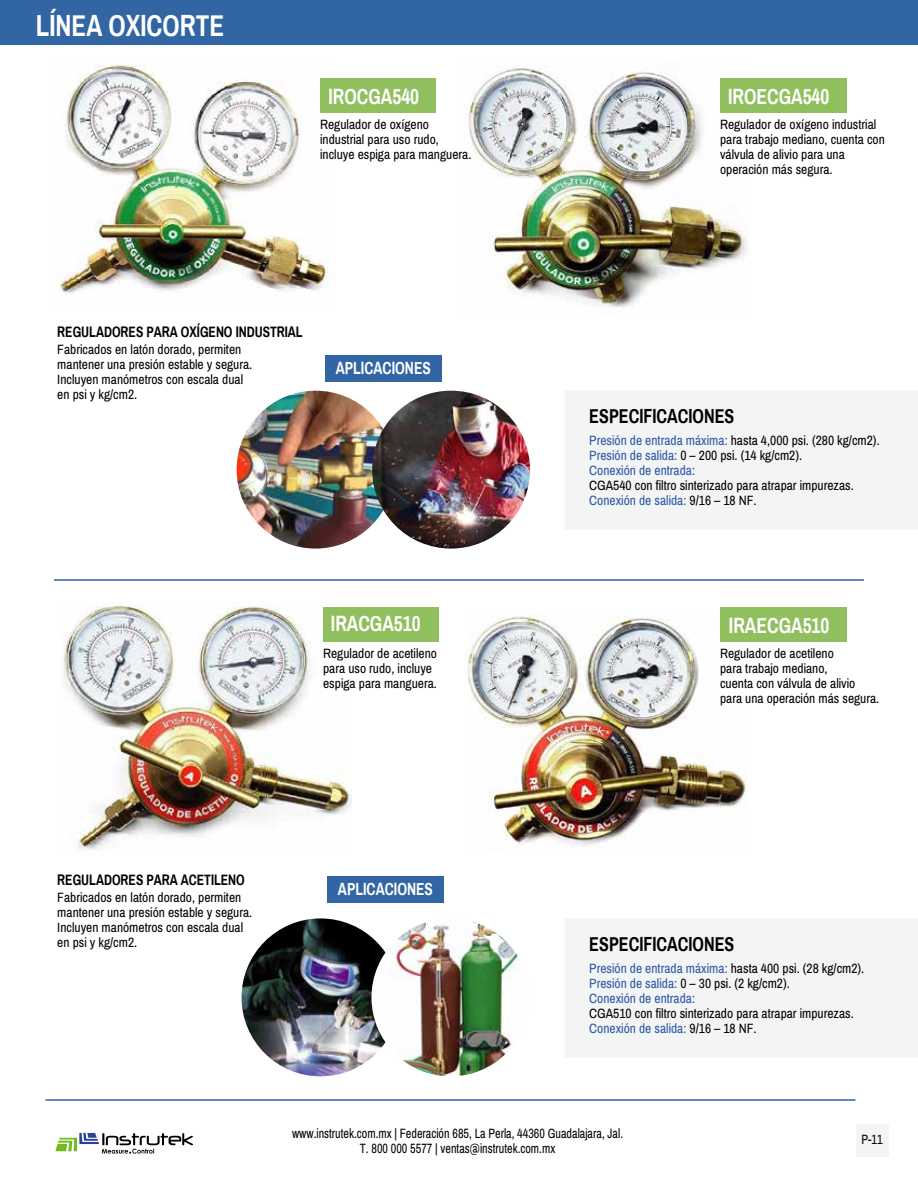
<style>
.page{position:relative;width:918px;height:1188px;background:#fff}
.page>*{position:absolute;margin:0;border:0;box-sizing:border-box;transform-origin:0 0}
.t1{font:700 30px "Archivo Narrow";color:#fff;scale:.9 1}
.t2{font:700 21.6px "Archivo Narrow";color:#fff;scale:.9 1}
.t3{font:700 19.95px "Archivo Narrow";color:#000;scale:.9 1}
.t4{font:700 17.4px "Archivo Narrow";color:#fff;scale:.88 1}
.t5{font:700 15px "Archivo Narrow";color:#000;scale:.9 1}
.t6{font:13.5px/15px "Archivo Narrow";color:#000}
.t7{font:13.5px/15px "Archivo Narrow";color:#2e58a6}
.t8{font:13.5px/14.5px "Archivo Narrow";color:#000;text-align:center;scale:.9 1}
.s1{color:#000}
.s2{color:#2e58a6}
</style>
<div class="page">
<img style="left:468px;top:615px;width:280px;height:231px">
<div style="left:566px;top:918px;width:352px;height:140px;background:#f3f4f4"></div>
<img style="left:242px;top:918px;width:157px;height:158px;border-radius:79px">
<img style="left:371px;top:918px;width:158px;height:158px;border-radius:79px">
<hr style="left:54px;top:579px;width:810px;height:2px;background:#3165a3">
<div style="left:566px;top:390px;width:352px;height:139px;background:#f3f4f4"></div>
<img style="left:237px;top:391px;width:158px;height:158px;border-radius:79px">
<img style="left:372px;top:391px;width:158px;height:158px;border-radius:79px">
<img style="left:59px;top:64px;width:276px;height:229px">
<img style="left:466px;top:68px;width:285px;height:248px">
<svg style="left:55px;top:1133px;width:138px;height:21px"></svg>
<div style="left:0;top:0;width:918px;height:44px;background:#3165a3"></div>
<hr style="left:45px;top:1099px;width:810px;height:2px;background:#3165a3">
<div style="left:327px;top:876px;width:117px;height:27px;background:#3165a3"></div>
<div style="left:325px;top:355px;width:117px;height:26px;background:#3165a3"></div>
<img style="left:61px;top:602px;width:291px;height:249px">
<div style="left:323px;top:607px;width:115px;height:34px;background:#90bf5e"></div>
<div style="left:720px;top:607px;width:127px;height:34px;background:#90bf5e"></div>
<div style="left:320px;top:79px;width:115px;height:34px;background:#90bf5e"></div>
<div style="left:720px;top:79px;width:127px;height:34px;background:#90bf5e"></div>
<div style="left:856px;top:1125px;width:32px;height:32px;background:#f3f4f4"></div>
<h1 class="t1" style="left:36px;top:8px;width:211px">LÍNEA OXICORTE</h1>
<h2 class="t2" style="left:329px;top:84px;width:102px">IROCGA540</h2>
<p class="t6" style="left:320px;top:117px;width:153px">Regulador de oxígeno industrial para uso rudo, incluye espiga para manguera.</p>
<p class="t5" style="left:57px;top:323px;width:274px">REGULADORES PARA OXÍGENO INDUSTRIAL</p>
<p class="t6" style="left:57px;top:342px;width:197px">Fabricados en latón dorado, permiten mantener una presión estable y segura.<br>Incluyen manómetros con escala dual en psi y kg/cm2.</p>
<p class="t4" style="left:336px;top:357px;width:110px">APLICACIONES</p>
<h2 class="t2" style="left:331px;top:611px;width:101px">IRACGA510</h2>
<p class="t6" style="left:323px;top:646px;width:115px">Regulador de acetileno para uso rudo, incluye espiga para manguera.</p>
<p class="t5" style="left:57px;top:871px;width:210px">REGULADORES PARA ACETILENO</p>
<p class="t6" style="left:57px;top:890px;width:197px">Fabricados en latón dorado, permiten mantener una presión estable y segura.<br>Incluyen manómetros con escala dual en psi y kg/cm2.</p>
<p class="t4" style="left:338px;top:878px;width:110px">APLICACIONES</p>
<h2 class="t2" style="left:728px;top:84px;width:114px">IROECGA540</h2>
<p class="t6" style="left:720px;top:117px;width:166px">Regulador de oxígeno industrial para trabajo mediano, cuenta con válvula de alivio para una operación más segura.</p>
<h3 class="t3" style="left:589px;top:404px;width:163px">ESPECIFICACIONES</h3>
<p class="t7" style="left:589px;top:433px;width:292px">Presión de entrada máxima: <span class="s1">hasta 4,000 psi. (280 kg/cm2).<br></span>Presión de salida: <span class="s1">0 – 200 psi. (14 kg/cm2).<br></span>Conexión de entrada:</p>
<p class="t6" style="left:589px;top:478px;width:266px">CGA540 con filtro sinterizado para atrapar impurezas.<br><span class="s2">Conexión de salida:</span> 9/16 – 18 NF.</p>
<h2 class="t2" style="left:729px;top:612px;width:113px">IRAECGA510</h2>
<p class="t6" style="left:720px;top:646px;width:161px">Regulador de acetileno<br>para trabajo mediano,<br>cuenta con válvula de alivio para una operación más segura.</p>
<h3 class="t3" style="left:589px;top:932px;width:163px">ESPECIFICACIONES</h3>
<p class="t7" style="left:589px;top:961px;width:277px">Presión de entrada máxima: <span class="s1">hasta 400 psi. (28 kg/cm2).<br></span>Presión de salida: <span class="s1">0 – 30 psi. (2 kg/cm2).<br></span>Conexión de entrada:</p>
<p class="t6" style="left:589px;top:1006px;width:266px">CGA510 con filtro sinterizado para atrapar impurezas.<br><span class="s2">Conexión de salida:</span> 9/16 – 18 NF.</p>
<p class="t8" style="left:292px;top:1127px;width:369px">www.instrutek.com.mx | Federación 685, La Perla, 44360 Guadalajara, Jal.<br>T. 800 000 5577 | ventas@instrutek.com.mx</p>
<p class="t8" style="left:862px;top:1133px;width:25px">P-11</p>
</div>
